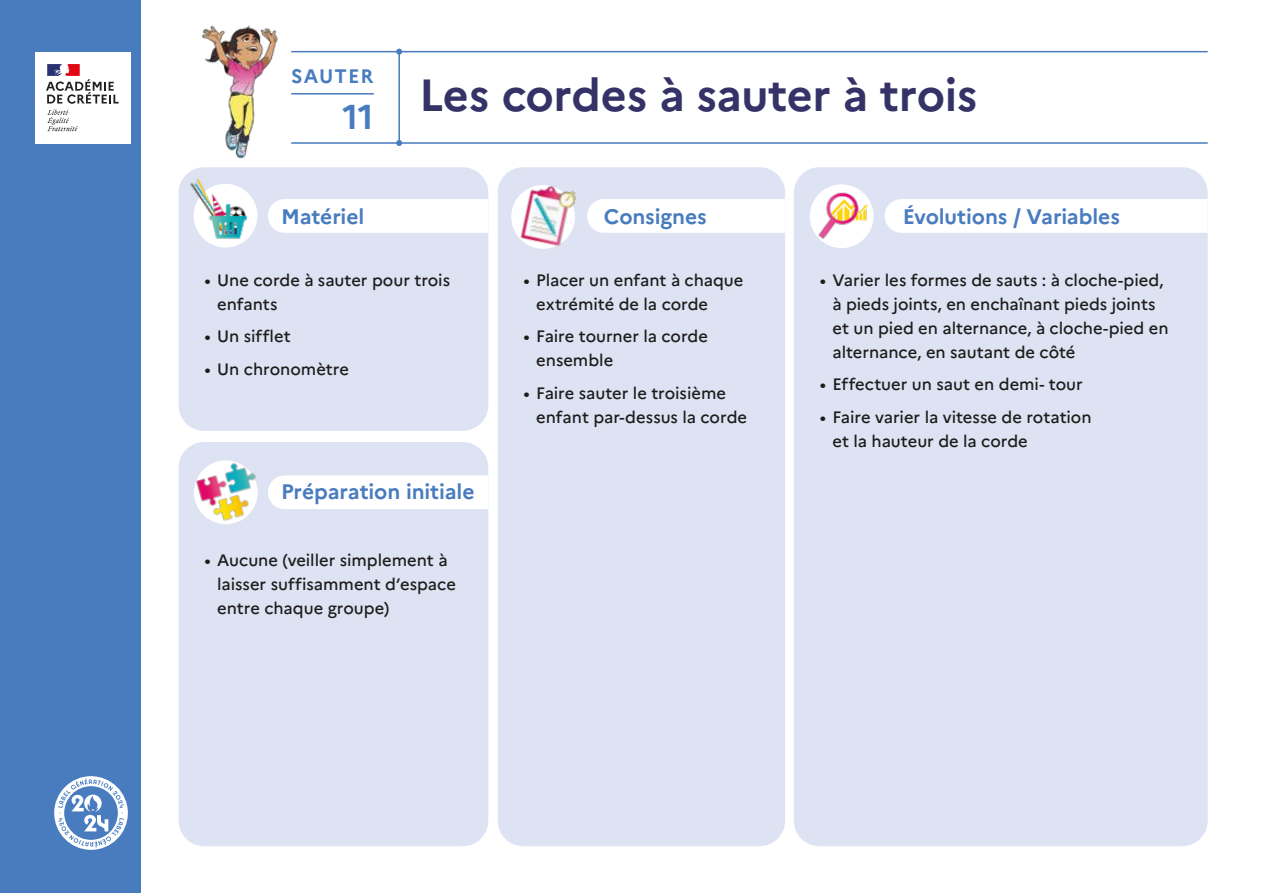
<style>
.page{position:relative;width:1263px;height:893px;background:#fff}
.page>*{position:absolute;margin:0;border:0;box-sizing:border-box;transform-origin:0 0}
.t1{font:700 45px "Marianne";letter-spacing:-.01em;color:#343267}
.t2{font:700 34.5px "Marianne";color:#487cbf}
.t3{font:700 21px "Marianne";letter-spacing:-.005em;color:#487cbf}
.t4{font:700 19.5px "Marianne";letter-spacing:.06em;color:#487cbf}
.t5{font:500 16.5px/24px "Marianne";color:#1d1d1b}
</style>
<div class="page">
<hr style="left:291px;top:93px;width:83px;height:2px;background:#487cbf">
<hr style="left:291px;top:51px;width:917px;height:1px;background:#487cbf">
<hr style="left:291px;top:142px;width:917px;height:2px;background:#487cbf">
<hr style="left:398px;top:52px;width:2px;height:91px;background:#487cbf">
<svg style="left:396px;top:49px;width:6px;height:6px"></svg>
<svg style="left:396px;top:140px;width:6px;height:6px"></svg>
<div style="left:0;top:0;width:140px;height:893px;background:#487cbf"></div>
<div style="left:35px;top:52px;width:96px;height:91px;background:#fff"></div>
<svg style="left:47px;top:110px;width:31px;height:21px"></svg>
<svg style="left:46px;top:64px;width:73px;height:40px"></svg>
<img style="left:202px;top:25px;width:76px;height:134px">
<div style="left:498px;top:167px;width:287px;height:679px;background:#dee3f4;border-radius:26px"></div>
<div style="left:179px;top:167px;width:309px;height:264px;background:#dee3f4;border-radius:26px"></div>
<div style="left:794px;top:167px;width:414px;height:679px;background:#dee3f4;border-radius:26px"></div>
<div style="left:179px;top:442px;width:309px;height:404px;background:#dee3f4;border-radius:26px"></div>
<div style="left:194px;top:184px;width:63px;height:64px;background:#fff;border-radius:50%"></div>
<img style="left:190px;top:179px;width:58px;height:61px">
<div style="left:268px;top:199px;width:220px;height:34px;background:#fff"></div>
<div style="left:272px;top:475px;width:216px;height:34px;background:#fff"></div>
<div style="left:587px;top:199px;width:198px;height:34px;background:#fff"></div>
<div style="left:884px;top:199px;width:324px;height:34px;background:#fff"></div>
<img style="left:184px;top:448px;width:88px;height:76px">
<div style="left:810px;top:184px;width:63px;height:64px;background:#fff;border-radius:50%"></div>
<img style="left:812px;top:184px;width:59px;height:57px">
<div style="left:511px;top:185px;width:64px;height:64px;background:#fff;border-radius:50%"></div>
<img style="left:518px;top:185px;width:58px;height:63px">
<svg style="left:54px;top:776px;width:74px;height:74px"></svg>
<p class="t4" style="left:291px;top:64px;width:84px">SAUTER</p>
<h2 class="t2" style="left:343px;top:96px;width:33px">11</h2>
<h1 class="t1" style="left:419px;top:68px;width:560px">Les cordes à sauter à trois</h1>
<p class="t3" style="left:281px;top:203px;width:85px">Matériel</p>
<p class="t3" style="left:604px;top:203px;width:104px">Consignes</p>
<p class="t3" style="left:903px;top:203px;width:219px">Évolutions / Variables</p>
<p class="t5" style="left:217px;top:268px;width:234px;text-indent:-13px">• Une corde à sauter pour trois enfants</p>
<p class="t5" style="left:204px;top:324px;width:88px">• Un sifflet</p>
<p class="t5" style="left:204px;top:357px;width:146px">• Un chronomètre</p>
<p class="t3" style="left:281px;top:479px;width:195px">Préparation initiale</p>
<p class="t5" style="left:217px;top:548px;width:240px;text-indent:-13px">• Aucune (veiller simplement à laisser suffisamment d’espace entre chaque groupe)</p>
<p class="t5" style="left:536px;top:268px;width:209px;text-indent:-13px">• Placer un enfant à chaque extrémité de la corde</p>
<p class="t5" style="left:536px;top:325px;width:173px;text-indent:-13px">• Faire tourner la corde ensemble</p>
<p class="t5" style="left:536px;top:381px;width:212px;text-indent:-13px">• Faire sauter le troisième enfant par-dessus la corde</p>
<p class="t5" style="left:832px;top:268px;width:338px;text-indent:-13px">• Varier les formes de sauts : à cloche-pied, à pieds joints, en enchaînant pieds joints et un pied en alternance, à cloche-pied en alternance, en sautant de côté</p>
<p class="t5" style="left:820px;top:373px;width:265px">• Effectuer un saut en demi- tour</p>
<p class="t5" style="left:832px;top:405px;width:261px;text-indent:-13px">• Faire varier la vitesse de rotation et la hauteur de la corde</p>
</div>
